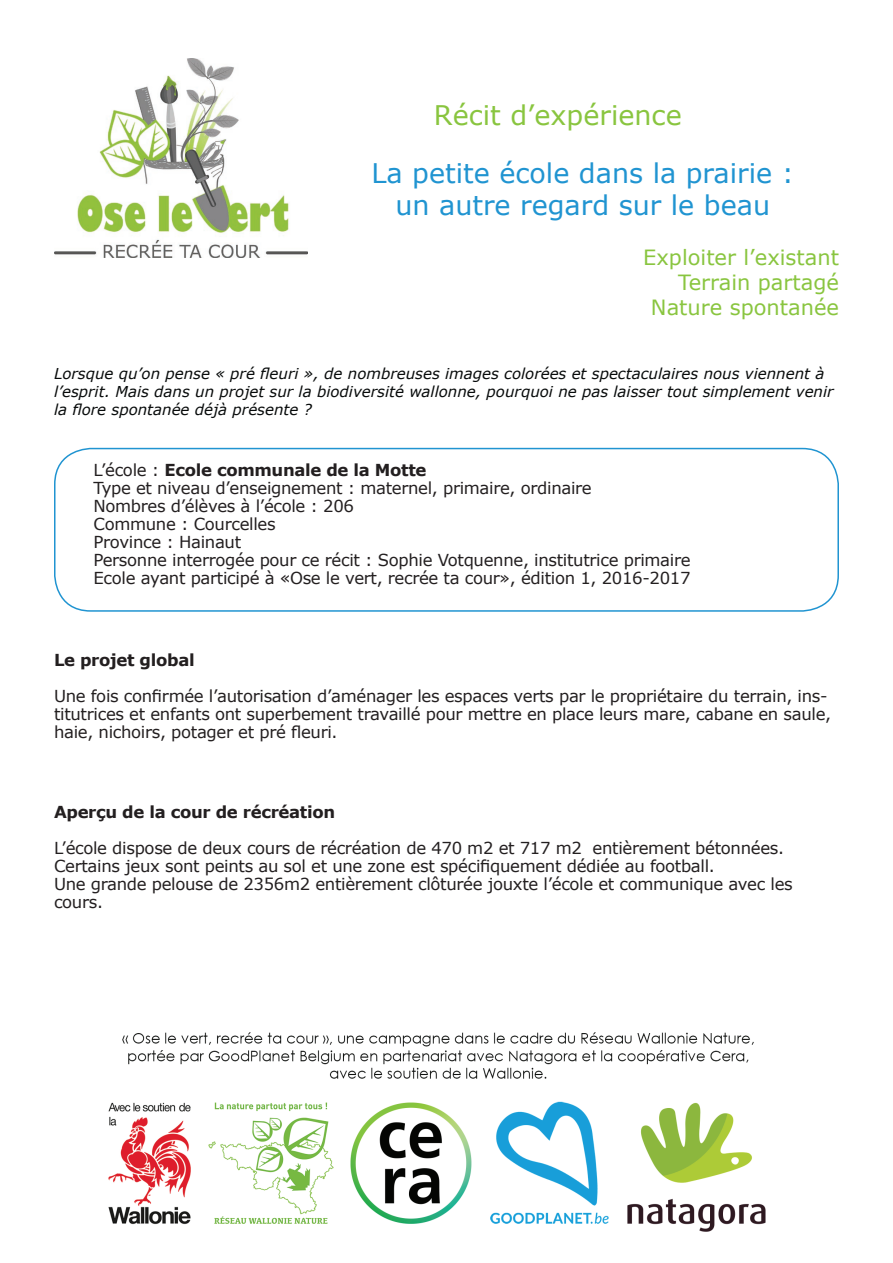
<style>
.page{position:relative;width:893px;height:1263px;background:#fff}
.page>*{position:absolute;margin:0;border:0;box-sizing:border-box;transform-origin:0 0}
.t1{font:27px/32.4px "Verdana";color:#2094d1;text-align:center}
.t2{font:27px "Verdana";color:#89c53f}
.t3{font:21px/25.2px "Verdana";color:#89c53f;text-align:right}
.t4{font:16.5px/18px "Verdana";letter-spacing:-.02em;color:#231f20}
.t5{font:700 16.5px "Verdana";letter-spacing:-.02em;color:#231f20}
.t6{font:italic 15px/18px "Verdana";color:#080b0b}
.s1{font-weight:700}
</style>
<div class="page">
<div style="left:54px;top:448px;width:785px;height:164px;border:2px solid #2094d1;border-radius:36px"></div>
<img style="left:108px;top:1032px;width:658px;height:200px">
<img style="left:54px;top:59px;width:254px;height:199px">
<h1 class="t2" style="left:434px;top:98px;width:249px">Récit d’expérience</h1>
<h1 class="t1" style="left:371px;top:157px;width:424px">La petite école dans la prairie : un autre regard sur le beau</h1>
<p class="t3" style="left:643px;top:245px;width:197px">Exploiter l’existant<br>Terrain partagé<br>Nature spontanée</p>
<p class="t6" style="left:54px;top:364px;width:781px">Lorsque qu’on pense « pré fleuri », de nombreuses images colorées et spectaculaires nous viennent à l’esprit. Mais dans un projet sur la biodiversité wallonne, pourquoi ne pas laisser tout simplement venir la flore spontanée déjà présente ?</p>
<p class="t4" style="left:94px;top:461px;width:599px">L’école : <span class="s1">Ecole communale de la Motte<br></span>Type et niveau d’enseignement : maternel, primaire, ordinaire<br>Nombres d’élèves à l’école : 206<br>Commune : Courcelles<br>Province : Hainaut<br>Personne interrogée pour ce récit : Sophie Votquenne, institutrice primaire Ecole ayant participé à «Ose le vert, recrée ta cour», édition 1, 2016-2017</p>
<p class="t5" style="left:54px;top:649px;width:142px">Le projet global</p>
<p class="t4" style="left:54px;top:687px;width:779px">Une fois confirmée l’autorisation d’aménager les espaces verts par le propriétaire du terrain, ins&shy;titutrices et enfants ont superbement travaillé pour mettre en place leurs mare, cabane en saule, haie, nichoirs, potager et pré fleuri.</p>
<p class="t5" style="left:54px;top:801px;width:283px">Aperçu de la cour de récréation</p>
<p class="t4" style="left:54px;top:839px;width:740px">L’école dispose de deux cours de récréation de 470 m2 et 717 m2 entièrement bétonnées.<br>Certains jeux sont peints au sol et une zone est spécifiquement dédiée au football.<br>Une grande pelouse de 2356m2 entièrement clôturée jouxte l’école et communique avec les cours.</p>
</div>
